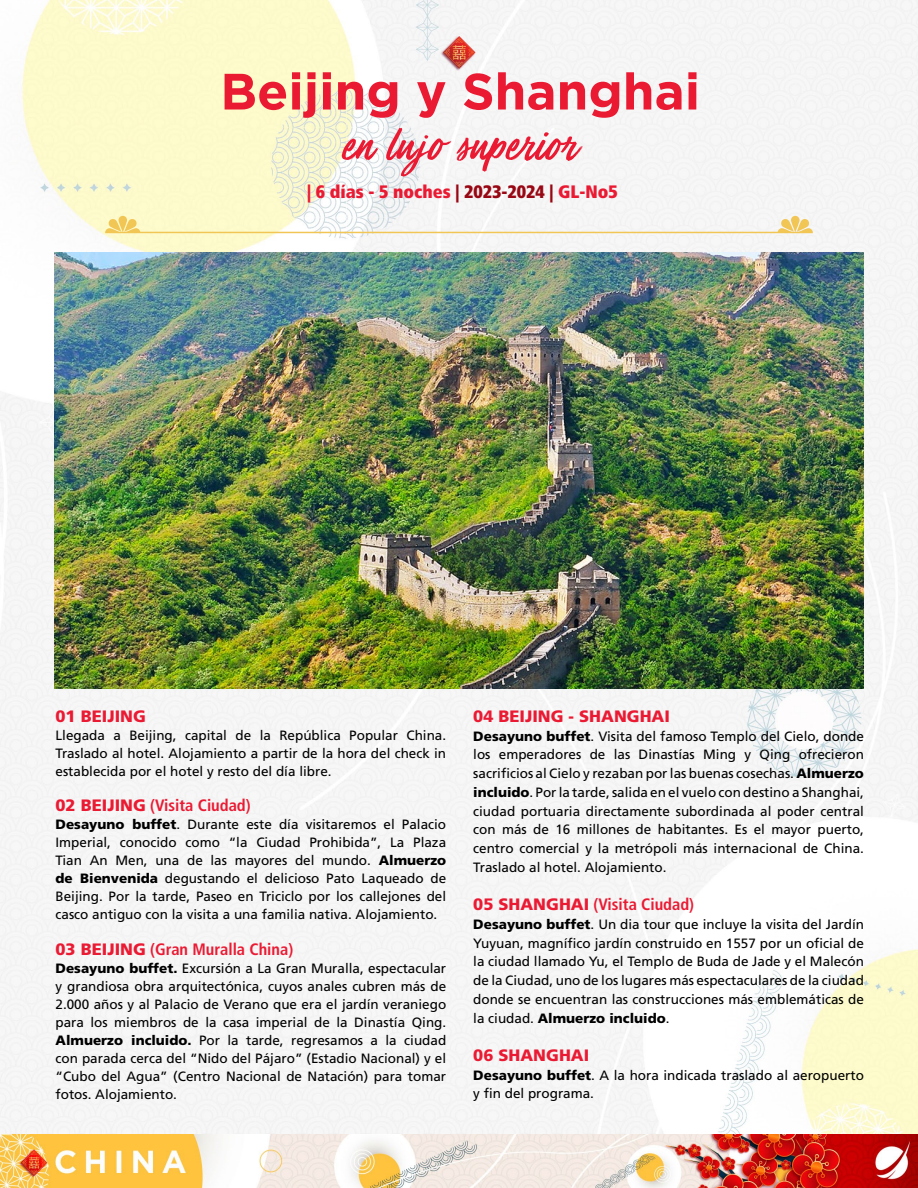
<style>
.page{position:relative;width:918px;height:1188px;background:#fff}
.page>*{position:absolute;margin:0;border:0;box-sizing:border-box;transform-origin:0 0}
.t1{font:700 51px "Gotham";color:#eb1a33}
.t2{font:51px "Mega Fresh";color:#eb1a33}
.t3{font:900 condensed 18px "Frutiger";color:#eb1a33}
.t4{font:700 condensed 16.5px "Frutiger";color:#eb1a33}
.t5{font:900 16.5px "Frutiger";color:#eb1a33}
.t6{font:13.5px/18px "Frutiger";color:#000;text-align:justify}
.s1{color:#980713}
.s2{font-weight:900;font-stretch:normal}
.s3{font-weight:900}
</style>
<div class="page">
<img style="left:0;top:1181px;width:918px;height:7px">
<img style="left:0;top:0;width:918px;height:1181px">
<img style="left:54px;top:253px;width:810px;height:436px">
<div style="left:791px;top:216px;width:9px;height:16px;background:#f2c655;border-radius:4px"></div>
<svg style="left:778px;top:219px;width:35px;height:13px"></svg>
<div style="left:119px;top:216px;width:8px;height:16px;background:#f2c655;border-radius:4px"></div>
<svg style="left:105px;top:219px;width:35px;height:13px"></svg>
<hr style="left:105px;top:232px;width:708px;height:1px;background:#f2c655">
<h1 class="t1" style="left:220px;top:62px;width:481px">Beijing y Shanghai</h1>
<h1 class="t2" style="left:343px;top:117px;width:236px">en lujo superior</h1>
<h2 class="t3" style="left:307px;top:181px;width:312px">| 6 días - 5 noches <span class="s1">| 2023-2024 |</span> GL-No5</h2>
<p class="t5" style="left:56px;top:706px;width:92px">01 BEIJING</p>
<p class="t6" style="left:56px;top:726px;width:392px">Llegada a Beijing, capital de la República Popular China.<br>Traslado al hotel. Alojamiento a partir de la hora del check in establecida por el hotel y resto del día libre.</p>
<p class="t4" style="left:56px;top:796px;width:197px"><span class="s2">02 BEIJING</span> (Visita Ciudad)</p>
<p class="t6" style="left:56px;top:816px;width:392px"><span class="s3">Desayuno buffet</span>. Durante este día visitaremos el Palacio Imperial, conocido como “la Ciudad Prohibida”, La Plaza Tian An Men, una de las mayores del mundo. <span class="s3">Almuerzo de Bienvenida</span> degustando el delicioso Pato Laqueado de Beijing. Por la tarde, Paseo en Triciclo por los callejones del casco antiguo con la visita a una familia nativa. Alojamiento.</p>
<p class="t4" style="left:56px;top:939px;width:239px"><span class="s2">03 BEIJING</span> (Gran Muralla China)</p>
<p class="t6" style="left:56px;top:959px;width:392px"><span class="s3">Desayuno buffet.</span> Excursión a La Gran Muralla, espectacular y grandiosa obra arquitectónica, cuyos anales cubren más de 2.000 años y al Palacio de Verano que era el jardín veraniego para los miembros de la casa imperial de la Dinastía Qing.<br><span class="s3">Almuerzo incluido.</span> Por la tarde, regresamos a la ciudad con parada cerca del “Nido del Pájaro” (Estadio Nacional) y el “Cubo del Agua” (Centro Nacional de Natación) para tomar fotos. Alojamiento.</p>
<p class="t5" style="left:473px;top:706px;width:198px">04 BEIJING - SHANGHAI</p>
<p class="t6" style="left:473px;top:726px;width:392px;line-height:18.8px"><span class="s3">Desayuno buffet</span>. Visita del famoso Templo del Cielo, donde los emperadores de las Dinastías Ming y Qing ofrecieron sacrificios al Cielo y rezaban por las buenas cosechas. <span class="s3">Almuerzo incluido</span>. Por la tarde, salida en el vuelo con destino a Shanghai, ciudad portuaria directamente subordinada al poder central con más de 16 millones de habitantes. Es el mayor puerto, centro comercial y la metrópoli más internacional de China.<br>Traslado al hotel. Alojamiento.</p>
<p class="t4" style="left:473px;top:894px;width:222px"><span class="s2">05 SHANGHAI</span> (Visita Ciudad)</p>
<p class="t6" style="left:473px;top:915px;width:392px;line-height:18.8px"><span class="s3">Desayuno buffet</span>. Un dia tour que incluye la visita del Jardín Yuyuan, magnífico jardín construido en 1557 por un oficial de la ciudad llamado Yu, el Templo de Buda de Jade y el Malecón de la Ciudad, uno de los lugares más espectaculares de la ciudad donde se encuentran las construcciones más emblemáticas de la ciudad. <span class="s3">Almuerzo incluido</span>.</p>
<p class="t5" style="left:473px;top:1045px;width:118px">06 SHANGHAI</p>
<p class="t6" style="left:473px;top:1065px;width:392px;line-height:18.8px"><span class="s3">Desayuno buffet</span>. A la hora indicada traslado al aeropuerto y fin del programa.</p>
</div>
